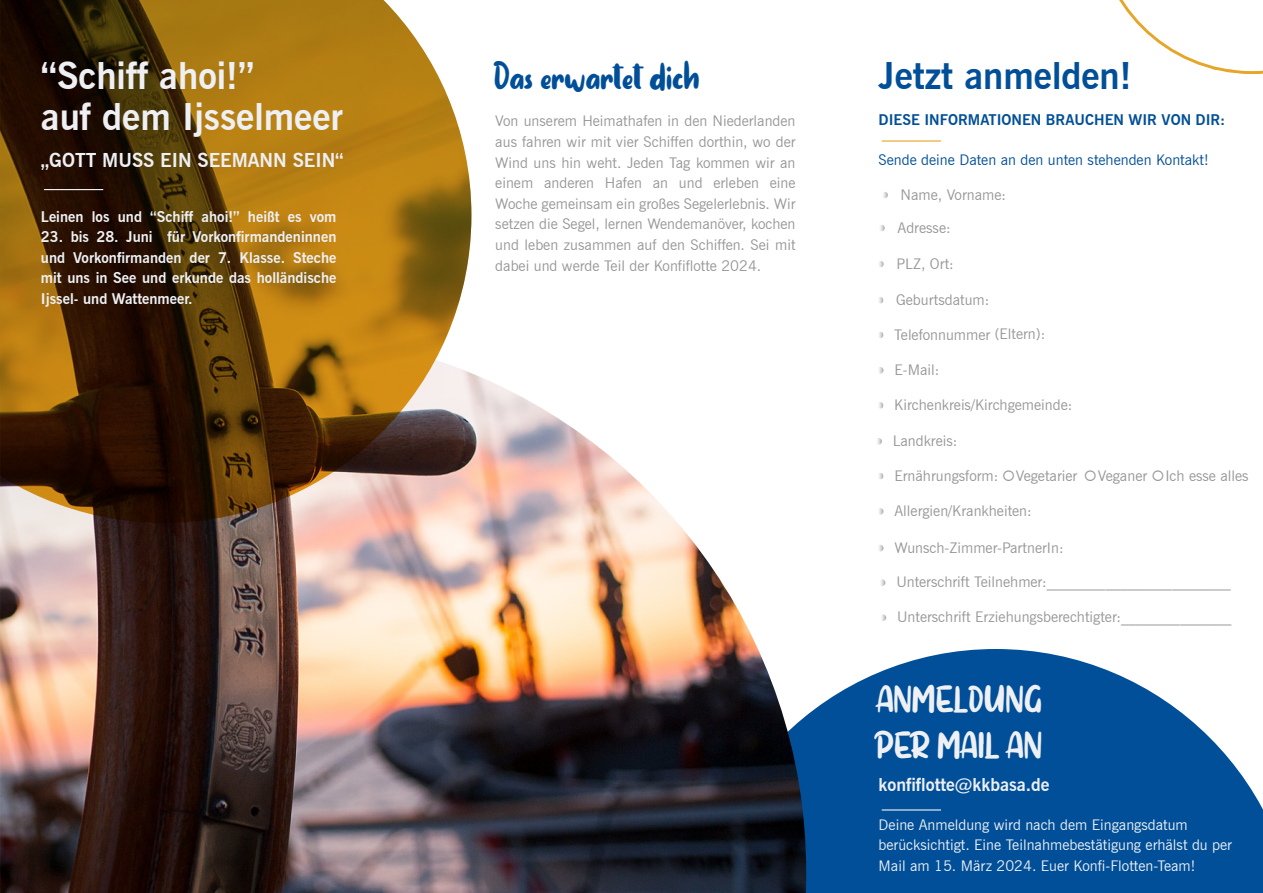
<style>
.page{position:relative;width:1263px;height:893px;background:#fff}
.page>*{position:absolute;margin:0;border:0;box-sizing:border-box;transform-origin:0 0}
.t1{font:41.1px "Maqueen Sans";color:#004f98}
.t2{font:38.85px/45.6px "Maqueen Sans";color:#eef0f4}
.t3{font:700 36.75px/41.1px "News Gothic BT";color:#eef0f4}
.t4{font:700 36.75px "News Gothic BT";color:#004f98}
.t5{font:700 19.05px "News Gothic BT";color:#eef0f4}
.t6{font:700 17.7px "News Gothic BT";color:#eef0f4}
.t7{font:14.7px/20.5px "News Gothic BT";color:#979799;text-align:justify}
.t8{font:700 14.7px/20.5px "News Gothic BT";color:#eef0f4;text-align:justify}
.t9{font:14.7px/20.5px "News Gothic BT";color:#eef0f4}
.t10{font:14.7px "News Gothic BT";color:#004f98}
.t11{font:700 14.7px "News Gothic BT";color:#004f98}
</style>
<div class="page">
<img style="left:0;top:0;width:1263px;height:893px">
<h3 class="t3" style="left:41px;top:55px;width:304px">“Schiff ahoi!”<br>auf dem Ijsselmeer</h3>
<p class="t5" style="left:41px;top:149px;width:304px">„GOTT MUSS EIN SEEMANN SEIN“</p>
<p class="t8" style="left:41px;top:206px;width:297px">Leinen los und “Schiff ahoi!” heißt es vom</p>
<p class="t8" style="left:41px;top:226px;width:297px">23. bis 28. Juni für Vorkonfirmandeninnen und Vorkonfirmanden der 7. Klasse. Steche mit uns in See und erkunde das holländische Ijssel- und Wattenmeer.</p>
<h1 class="t1" style="left:495px;top:58px;width:207px">Das erwartet dich</h1>
<h3 class="t4" style="left:878px;top:54px;width:255px">Jetzt anmelden!</h3>
<p class="t11" style="left:878px;top:111px;width:348px">DIESE INFORMATIONEN BRAUCHEN WIR VON DIR:</p>
<p class="t7" style="left:495px;top:111px;width:302px">Von unserem Heimathafen in den Niederlanden aus fahren wir mit vier Schiffen dorthin, wo der Wind uns hin weht. Jeden Tag kommen wir an einem anderen Hafen an und erleben eine Woche gemeinsam ein großes Segelerlebnis. Wir setzen die Segel, lernen Wendemanöver, kochen und leben zusammen auf den Schiffen. Sei mit dabei und werde Teil der Konfiflotte 2024.</p>
<p class="t10" style="left:878px;top:151px;width:331px">Sende deine Daten an den unten stehenden Kontakt!</p>
<p class="t7" style="left:900px;top:184px;width:107px">Name, Vorname:</p>
<p class="t7" style="left:897px;top:217px;width:55px">Adresse:</p>
<p class="t7" style="left:896px;top:253px;width:59px">PLZ, Ort:</p>
<p class="t7" style="left:896px;top:289px;width:95px">Geburtsdatum:</p>
<p class="t7" style="left:894px;top:324px;width:152px">Telefonnummer (Eltern):</p>
<p class="t7" style="left:894px;top:359px;width:46px">E-Mail:</p>
<p class="t7" style="left:894px;top:394px;width:180px">Kirchenkreis/Kirchgemeinde:</p>
<p class="t7" style="left:893px;top:430px;width:66px">Landkreis:</p>
<p class="t7" style="left:894px;top:465px;width:356px">Ernährungsform: ○Vegetarier ○Veganer ○Ich esse alles</p>
<p class="t7" style="left:894px;top:500px;width:139px">Allergien/Krankheiten:</p>
<p class="t7" style="left:894px;top:537px;width:171px">Wunsch-Zimmer-PartnerIn:</p>
<p class="t7" style="left:896px;top:572px;width:336px">Unterschrift Teilnehmer:_________________________</p>
<p class="t7" style="left:897px;top:607px;width:336px">Unterschrift Erziehungsberechtigter:_______________</p>
<h2 class="t2" style="left:877px;top:680px;width:167px">ANMELDUNG<br>PER MAIL AN</h2>
<p class="t6" style="left:878px;top:774px;width:173px">konfiflotte@kkbasa.de</p>
<p class="t9" style="left:878px;top:814px;width:355px">Deine Anmeldung wird nach dem Eingangsdatum berücksichtigt. Eine Teilnahmebestätigung erhälst du per<br>Mail am 15. März 2024. Euer Konfi-Flotten-Team!</p>
</div>
